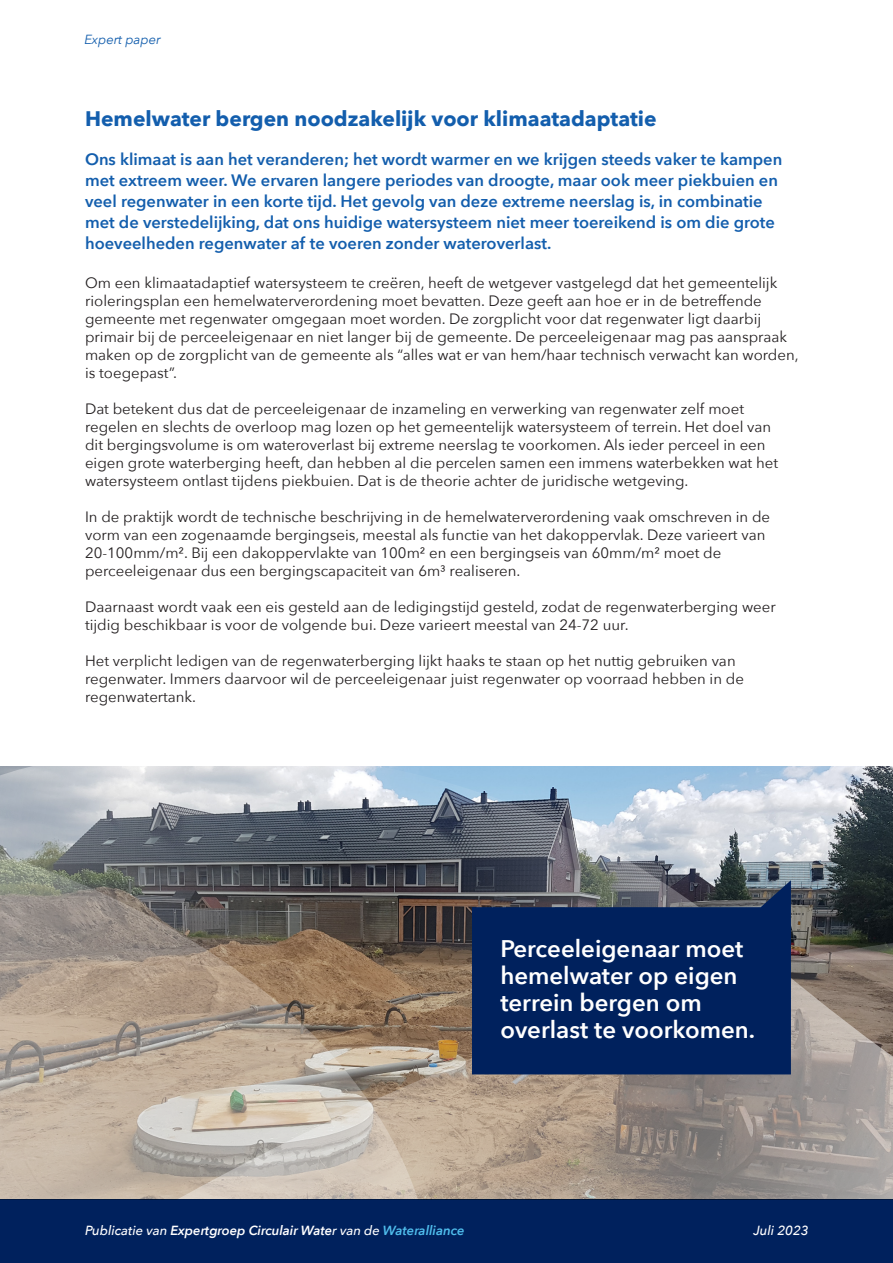
<style>
.page{position:relative;width:893px;height:1263px;background:#fff}
.page>*{position:absolute;margin:0;border:0;box-sizing:border-box;transform-origin:0 0}
.t1{font:600 24px/27px "Avenir Next";color:#fff}
.t2{font:700 21px "Avenir Next";color:#135ead}
.t3{font:600 16.5px/21px "Avenir Next";color:#135ead}
.t4{font:15px/18px "Avenir Next";color:#231f20}
.t5{font:italic 600 13.2px "Avenir Next";letter-spacing:-.005em;color:#fff}
.t6{font:italic 13.2px "Avenir Next";letter-spacing:-.005em;color:#135ead}
.t7{font:italic 500 13.2px "Avenir Next";letter-spacing:-.005em;color:#fff}
.s1{font-weight:500}
.s2{color:#4fbdec}
</style>
<div class="page">
<svg style="left:0;top:766px;width:893px;height:167px;background:#96a1ac"></svg>
<svg style="left:434px;top:933px;width:459px;height:266px;background:#9b8f84"></svg>
<svg style="left:0;top:794px;width:434px;height:405px;background:#9b9288"></svg>
<svg style="left:472px;top:880px;width:319px;height:194px;background:#0c285d"></svg>
<div style="left:0;top:1199px;width:893px;height:64px;background:#00215d"></div>
<p class="t6" style="left:84px;top:28px;width:78px">Expert paper</p>
<p class="t2" style="left:85px;top:100px;width:573px">Hemelwater bergen noodzakelijk voor klimaatadaptatie</p>
<p class="t3" style="left:85px;top:148px;width:699px">Ons klimaat is aan het veranderen; het wordt warmer en we krijgen steeds vaker te kampen met extreem weer. We ervaren langere periodes van droogte, maar ook meer piekbuien en veel regenwater in een korte tijd. Het gevolg van deze extreme neerslag is, in combinatie met de verstedelijking, dat ons huidige watersysteem niet meer toereikend is om die grote hoeveelheden regenwater af te voeren zonder wateroverlast.</p>
<p class="t4" style="left:85px;top:273px;width:715px">Om een klimaatadaptief watersysteem te creëren, heeft de wetgever vastgelegd dat het gemeentelijk rioleringsplan een hemelwaterverordening moet bevatten. Deze geeft aan hoe er in de betreffende gemeente met regenwater omgegaan moet worden. De zorgplicht voor dat regenwater ligt daarbij primair bij de perceeleigenaar en niet langer bij de gemeente. De perceeleigenaar mag pas aanspraak maken op de zorgplicht van de gemeente als “alles wat er van hem/haar technisch verwacht kan worden, is toegepast”.</p>
<p class="t4" style="left:85px;top:399px;width:695px">Dat betekent dus dat de perceeleigenaar de inzameling en verwerking van regenwater zelf moet regelen en slechts de overloop mag lozen op het gemeentelijk watersysteem of terrein. Het doel van dit bergingsvolume is om wateroverlast bij extreme neerslag te voorkomen. Als ieder perceel in een eigen grote waterberging heeft, dan hebben al die percelen samen een immens waterbekken wat het watersysteem ontlast tijdens piekbuien. Dat is de theorie achter de juridische wetgeving.</p>
<p class="t4" style="left:85px;top:507px;width:687px">In de praktijk wordt de technische beschrijving in de hemelwaterverordening vaak omschreven in de vorm van een zogenaamde bergingseis, meestal als functie van het dakoppervlak. Deze varieert van 20-100mm/m². Bij een dakoppervlakte van 100m² en een bergingseis van 60mm/m² moet de perceeleigenaar dus een bergingscapaciteit van 6m³ realiseren.</p>
<p class="t4" style="left:85px;top:597px;width:692px">Daarnaast wordt vaak een eis gesteld aan de ledigingstijd gesteld, zodat de regenwaterberging weer tijdig beschikbaar is voor de volgende bui. Deze varieert meestal van 24-72 uur.</p>
<p class="t4" style="left:85px;top:651px;width:660px">Het verplicht ledigen van de regenwaterberging lijkt haaks te staan op het nuttig gebruiken van regenwater. Immers daarvoor wil de perceeleigenaar juist regenwater op voorraad hebben in de regenwatertank.</p>
<p class="t1" style="left:500px;top:935px;width:256px">Perceeleigenaar moet hemelwater op eigen terrein bergen om overlast te voorkomen.</p>
<p class="t5" style="left:85px;top:1219px;width:381px"><span class="s1">Publicatie van</span> Expertgroep Circulair Wate<span class="s1">r van de</span> <span class="s2">Wateralliance</span></p>
<p class="t7" style="left:753px;top:1219px;width:57px">Juli 2023</p>
</div>
